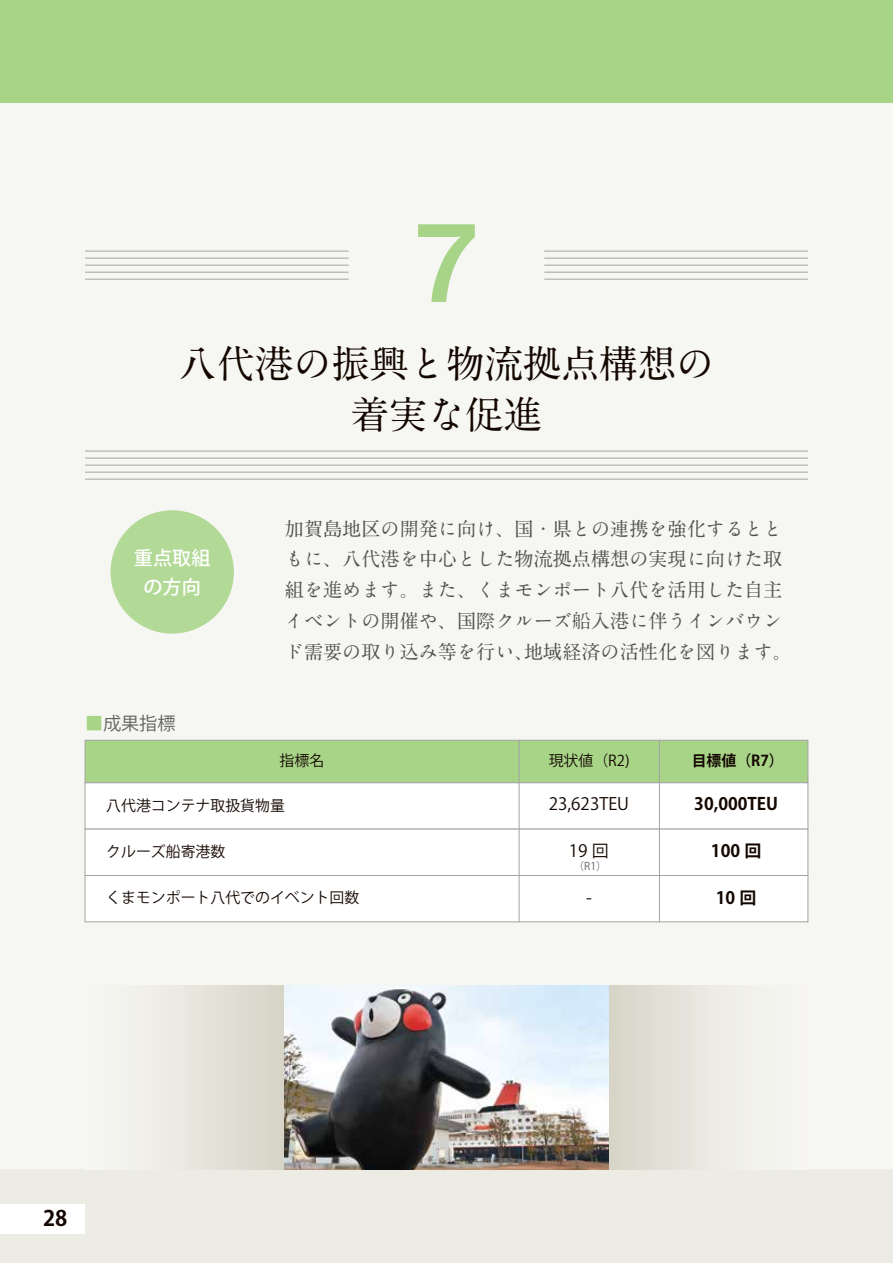
<style>
.page{position:relative;width:893px;height:1263px;background:#f6f6f2}
.page>*{position:absolute;margin:0;border:0;box-sizing:border-box;transform-origin:0 0}
.t1{font:106.35px "Midashi Go Pro MB31";color:#a8d488}
.t2{font:700 38.25px/51px "A1 Mincho Std";color:#140700;text-align:center}
.t3{font:700 21.3px "Koz Go Pr 6 N";color:#140700}
.t4{font:700 19.2px/30.8px "A1 Mincho Std";color:#535353}
.t5{font:500 19.2px/28.7px "Koz Go Pr 6 N";color:#fff;text-align:center}
.t6{font:18px "Koz Go Pr 6 N";color:#616161}
.t7{font:700 16.95px "Koz Go Pr 6 N";color:#140700}
.t8{font:16.95px "Koz Go Pr 6 N";color:#140700}
.t9{font:14.85px "Koz Go Pr 6 N";color:#140700}
.t10{font:700 14.85px "Koz Go Pr 6 N";color:#140700}
.t11{font:10.65px "Koz Go Pr 6 N";color:#616161}
.s1{color:#a8d488}
</style>
<div class="page">
<div style="left:0;top:1169px;width:893px;height:94px;background:#edece4"></div>
<div style="left:0;top:0;width:893px;height:102px;background:#a8d488"></div>
<div style="left:0;top:1204px;width:85px;height:29px;background:#fff"></div>
<hr style="left:85px;top:251px;width:264px;height:1px;background:#a3a3a5">
<hr style="left:85px;top:258px;width:264px;height:1px;background:#a3a3a5">
<hr style="left:85px;top:265px;width:264px;height:1px;background:#a3a3a5">
<hr style="left:85px;top:272px;width:264px;height:1px;background:#a3a3a5">
<hr style="left:85px;top:279px;width:264px;height:1px;background:#a3a3a5">
<hr style="left:544px;top:251px;width:264px;height:1px;background:#a3a3a5">
<hr style="left:544px;top:258px;width:264px;height:1px;background:#a3a3a5">
<hr style="left:544px;top:265px;width:264px;height:1px;background:#a3a3a5">
<hr style="left:544px;top:272px;width:264px;height:1px;background:#a3a3a5">
<hr style="left:544px;top:279px;width:264px;height:1px;background:#a3a3a5">
<hr style="left:85px;top:451px;width:723px;height:1px;background:#a3a3a5">
<hr style="left:85px;top:458px;width:723px;height:1px;background:#a3a3a5">
<hr style="left:85px;top:465px;width:723px;height:1px;background:#a3a3a5">
<hr style="left:85px;top:472px;width:723px;height:1px;background:#a3a3a5">
<hr style="left:85px;top:479px;width:723px;height:1px;background:#a3a3a5">
<div style="left:111px;top:510px;width:123px;height:124px;background:#b2d995;border-radius:50%"></div>
<div style="left:85px;top:875px;width:723px;height:47px;background:#fff;border:1px solid #a3a3a5"></div>
<div style="left:85px;top:740px;width:723px;height:43px;background:#a8d488;border:1px solid #a3a3a5"></div>
<div style="left:85px;top:782px;width:723px;height:47px;background:#fff;border:1px solid #a3a3a5"></div>
<div style="left:85px;top:829px;width:723px;height:47px;background:#fff;border:1px solid #a3a3a5"></div>
<hr style="left:519px;top:740px;width:1px;height:182px;background:#a3a3a5">
<hr style="left:659px;top:740px;width:1px;height:182px;background:#a3a3a5">
<svg style="left:154px;top:985px;width:581px;height:184px"></svg>
<img style="left:284px;top:985px;width:325px;height:184px">
<h1 class="t1" style="left:417px;top:177px;width:61px">7</h1>
<h2 class="t2" style="left:179px;top:333px;width:537px">八代港の振興と物流拠点構想の着実な促進</h2>
<p class="t5" style="left:134px;top:544px;width:78px">重点取組の方向</p>
<p class="t6" style="left:85px;top:713px;width:92px"><span class="s1">■</span>成果指標</p>
<p class="t4" style="left:285px;top:510px;width:509px">加賀島地区の開発に向け、国・県との連携を強化するとともに、八代港を中心とした物流拠点構想の実現に向けた取組を進めます。また、くまモンポート八代を活用した自主イベントの開催や、国際クルーズ船入港に伴うインバウンド需要の取り込み等を行い、地域経済の活性化を図ります。</p>
<p class="t9" style="left:280px;top:752px;width:46px">指標名</p>
<p class="t9" style="left:549px;top:752px;width:82px">現状値（R2)</p>
<p class="t10" style="left:692px;top:752px;width:94px">目標値（R7）</p>
<p class="t9" style="left:106px;top:797px;width:180px">八代港コンテナ取扱貨物量</p>
<p class="t9" style="left:106px;top:843px;width:121px">クルーズ船寄港数</p>
<p class="t9" style="left:106px;top:890px;width:254px">くまモンポート八代でのイベント回数</p>
<p class="t8" style="left:549px;top:794px;width:82px">23,623TEU</p>
<p class="t8" style="left:569px;top:841px;width:42px">19 回</p>
<p class="t8" style="left:586px;top:888px;width:7px">-</p>
<p class="t11" style="left:574px;top:860px;width:35px">（R1）</p>
<p class="t7" style="left:694px;top:794px;width:85px">30,000TEU</p>
<p class="t7" style="left:711px;top:841px;width:52px">100 回</p>
<p class="t7" style="left:716px;top:888px;width:42px">10 回</p>
<p class="t3" style="left:43px;top:1206px;width:26px">28</p>
</div>
